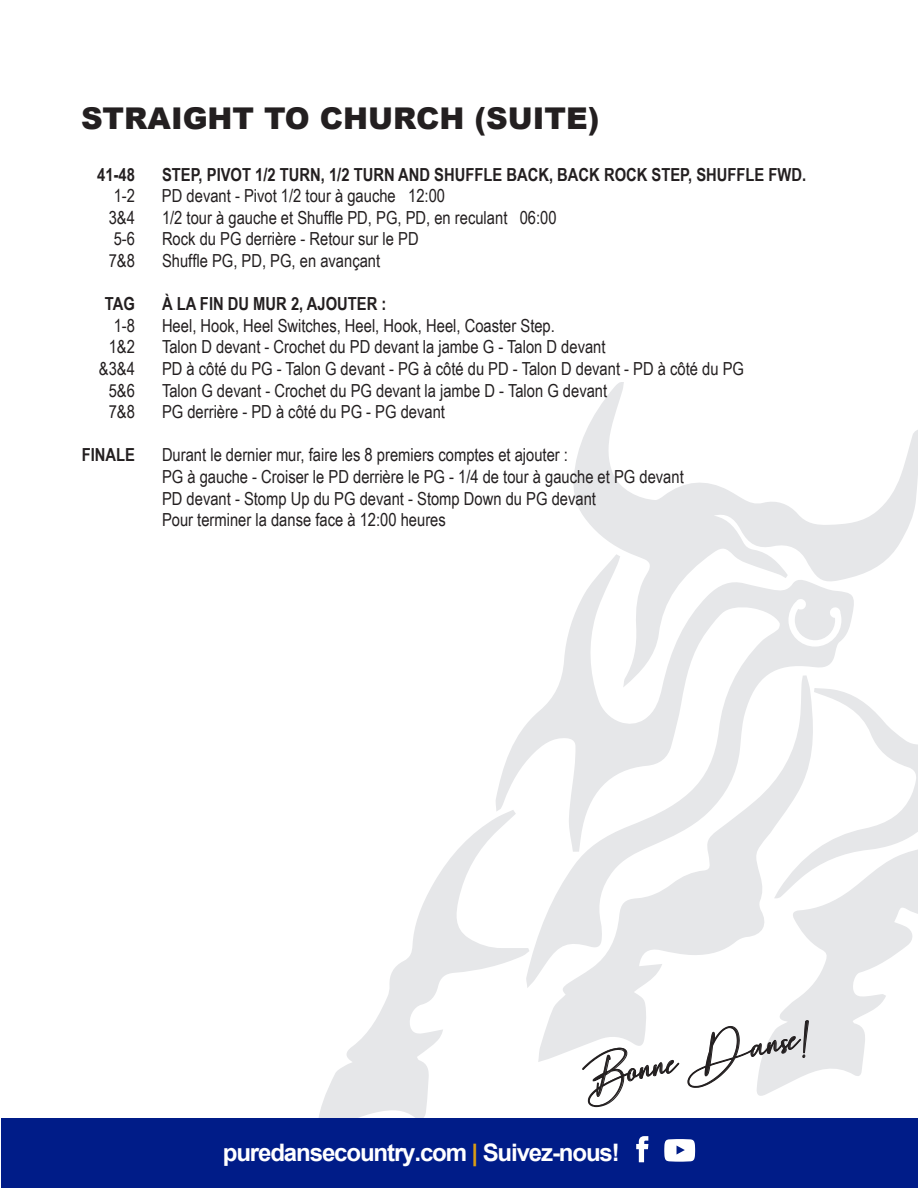
<style>
.page{position:relative;width:918px;height:1188px;background:#fff}
.page>*{position:absolute;margin:0;border:0;box-sizing:border-box;transform-origin:0 0}
.t1{font:34.5px "Hearth Stone";color:#231f20}
.t2{font:900 30px "Arial";color:#231f20}
.t3{font:700 24.15px "Arial";letter-spacing:-.05em;color:#fff}
.t4{font:18px "Arial Narrow";color:#231f20}
.t5{font:700 18px "Arial Narrow";color:#231f20}
.s1{color:#db9d14}
</style>
<div class="page">
<svg style="left:855px;top:697px;width:63px;height:88px"></svg>
<svg style="left:319px;top:819px;width:176px;height:299px"></svg>
<svg style="left:757px;top:785px;width:161px;height:311px"></svg>
<svg style="left:573px;top:383px;width:345px;height:193px"></svg>
<svg style="left:538px;top:988px;width:278px;height:74px"></svg>
<svg style="left:495px;top:554px;width:360px;height:434px"></svg>
<div style="left:1px;top:1118px;width:917px;height:70px;background:#001c88"></div>
<svg style="left:636px;top:1136px;width:12px;height:26px"></svg>
<svg style="left:664px;top:1139px;width:31px;height:23px"></svg>
<svg style="left:582px;top:1048px;width:97px;height:59px"></svg>
<svg style="left:688px;top:1020px;width:121px;height:68px"></svg>
<p class="t2" style="left:81px;top:97px;width:520px">STRAIGHT TO CHURCH (SUITE)</p>
<p class="t5" style="left:97px;top:161px;width:39px">41-48</p>
<p class="t5" style="left:162px;top:161px;width:646px">STEP, PIVOT 1/2 TURN, 1/2 TURN AND SHUFFLE BACK, BACK ROCK STEP, SHUFFLE FWD.</p>
<p class="t4" style="left:114px;top:183px;width:23px">1-2</p>
<p class="t4" style="left:162px;top:183px;width:285px">PD devant - Pivot 1/2 tour à gauche 12:00</p>
<p class="t4" style="left:109px;top:204px;width:28px">3&amp;4</p>
<p class="t4" style="left:162px;top:204px;width:396px">1/2 tour à gauche et Shuffle PD, PG, PD, en reculant 06:00</p>
<p class="t4" style="left:114px;top:226px;width:23px">5-6</p>
<p class="t4" style="left:162px;top:226px;width:258px">Rock du PG derrière - Retour sur le PD</p>
<p class="t4" style="left:109px;top:247px;width:28px">7&amp;8</p>
<p class="t4" style="left:162px;top:247px;width:220px">Shuffle PG, PD, PG, en avançant</p>
<p class="t5" style="left:105px;top:290px;width:32px">TAG</p>
<p class="t5" style="left:162px;top:290px;width:226px">À LA FIN DU MUR 2, AJOUTER :</p>
<p class="t4" style="left:114px;top:312px;width:23px">1-8</p>
<p class="t4" style="left:162px;top:312px;width:394px">Heel, Hook, Heel Switches, Heel, Hook, Heel, Coaster Step.</p>
<p class="t4" style="left:109px;top:334px;width:28px">1&amp;2</p>
<p class="t4" style="left:162px;top:334px;width:445px">Talon D devant - Crochet du PD devant la jambe G - Talon D devant</p>
<p class="t4" style="left:99px;top:355px;width:38px">&amp;3&amp;4</p>
<p class="t4" style="left:162px;top:355px;width:584px">PD à côté du PG - Talon G devant - PG à côté du PD - Talon D devant - PD à côté du PG</p>
<p class="t4" style="left:109px;top:377px;width:28px">5&amp;6</p>
<p class="t4" style="left:162px;top:377px;width:447px">Talon G devant - Crochet du PG devant la jambe D - Talon G devant</p>
<p class="t4" style="left:109px;top:399px;width:28px">7&amp;8</p>
<p class="t4" style="left:162px;top:399px;width:285px">PG derrière - PD à côté du PG - PG devant</p>
<p class="t5" style="left:82px;top:441px;width:55px">FINALE</p>
<p class="t4" style="left:162px;top:442px;width:408px">Durant le dernier mur, faire les 8 premiers comptes et ajouter :</p>
<p class="t4" style="left:162px;top:463px;width:523px">PG à gauche - Croiser le PD derrière le PG - 1/4 de tour à gauche et PG devant</p>
<p class="t4" style="left:162px;top:485px;width:436px">PD devant - Stomp Up du PG devant - Stomp Down du PG devant</p>
<p class="t4" style="left:162px;top:507px;width:285px">Pour terminer la danse face à 12:00 heures</p>
<p class="t1" style="left:577px;top:1061px;width:237px;rotate:-11deg">Bonne Danse!</p>
<p class="t3" style="left:223px;top:1136px;width:398px">puredansecountry.com <span class="s1">|</span> Suivez-nous!</p>
</div>
